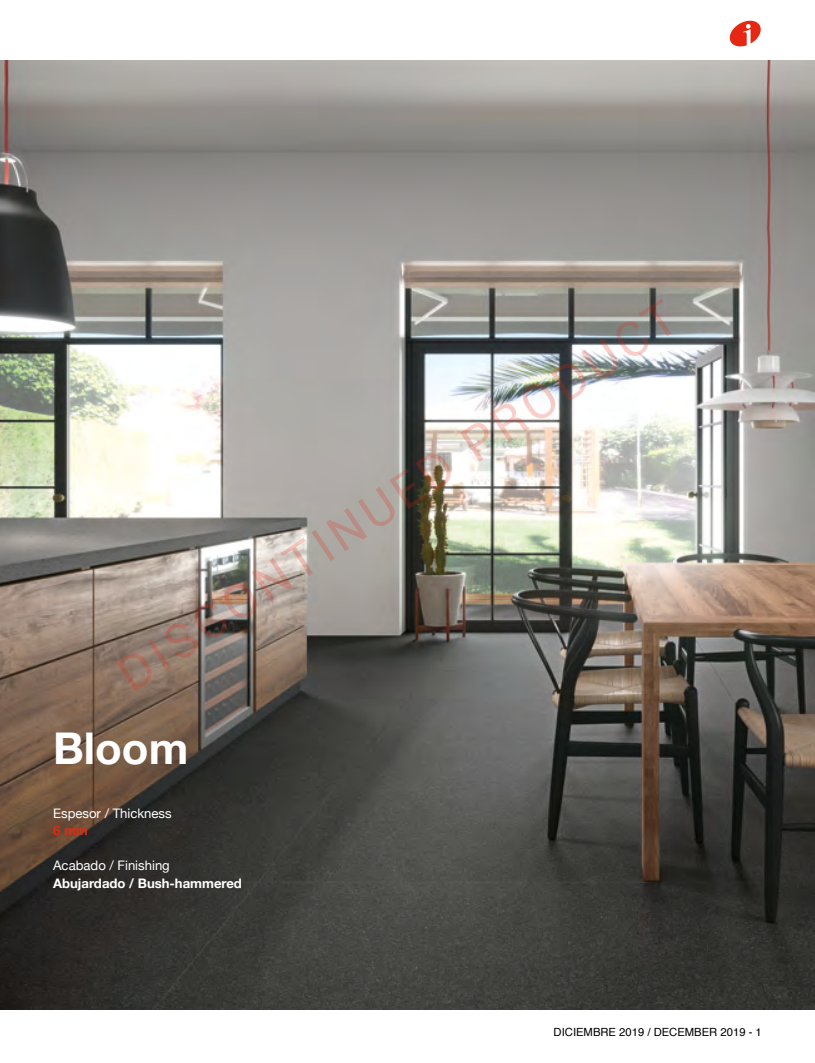
<style>
.page{position:relative;width:815px;height:1063px;background:#fff}
.page>*{position:absolute;margin:0;border:0;box-sizing:border-box;transform-origin:0 0}
.t1{font:700 43.75px "Helvetica Neue";color:#fff}
.t2{font:13.12px "Helvetica Neue";color:#fff}
.t3{font:700 13.12px "Helvetica Neue";color:#fff}
.t4{font:700 13.12px "Helvetica Neue";color:#e52713}
.t5{font:11.25px "Helvetica";color:#000}
</style>
<div class="page">
<img style="left:0;top:60px;width:815px;height:950px">
<img style="left:116px;top:298px;width:555px;height:394px">
<svg style="left:729px;top:20px;width:32px;height:27px"></svg>
<h1 class="t1" style="left:53px;top:714px;width:137px">Bloom</h1>
<p class="t2" style="left:53px;top:804px;width:120px">Espesor / Thickness</p>
<p class="t4" style="left:53px;top:820px;width:36px">6 mm</p>
<p class="t2" style="left:53px;top:856px;width:118px">Acabado / Finishing</p>
<p class="t3" style="left:53px;top:873px;width:190px">Abujardado / Bush-hammered</p>
<p class="t5" style="left:554px;top:1023px;width:210px">DICIEMBRE 2019 / DECEMBER 2019 - 1</p>
</div>
